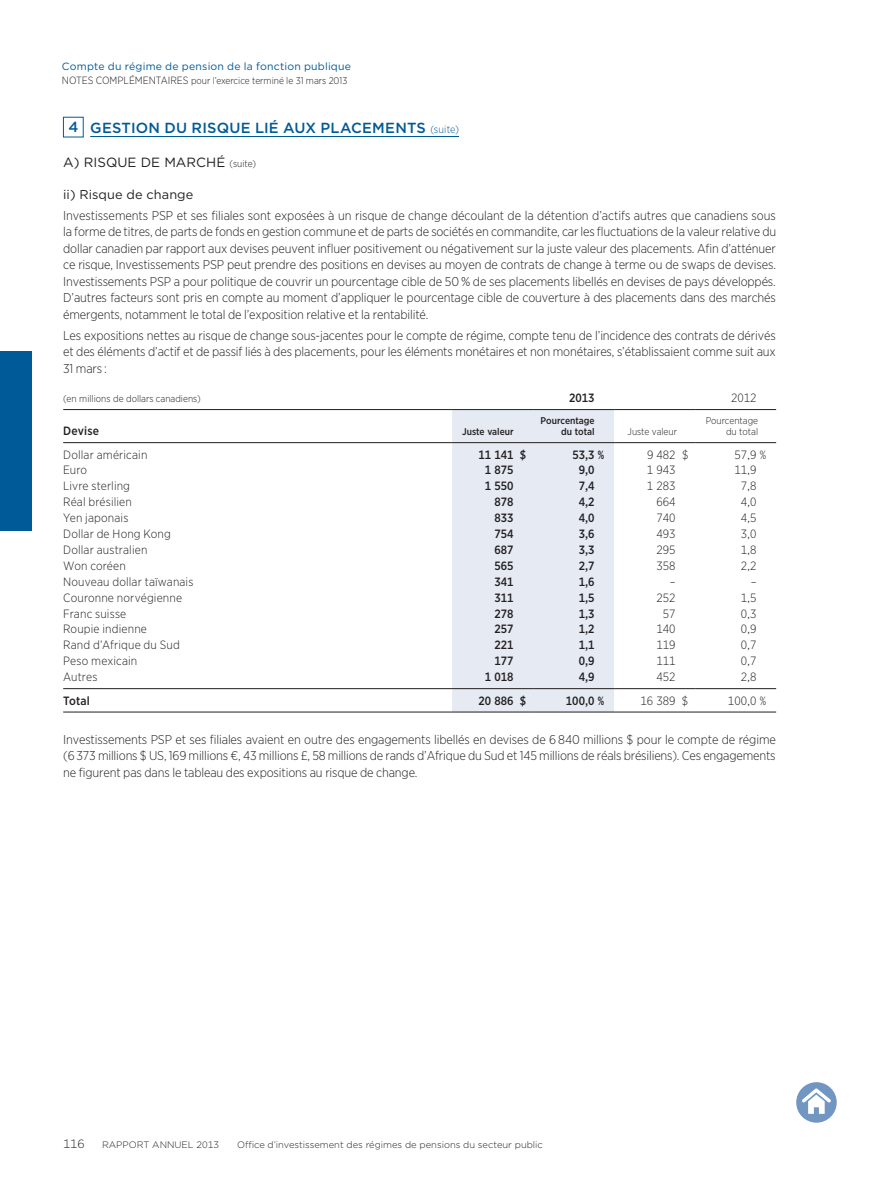
<style>
.page{position:relative;width:875px;height:1188px;background:#fff}
.page>*{position:absolute;margin:0;border:0;box-sizing:border-box;transform-origin:0 0}
.t1{font:500 14.7px "Gotham";letter-spacing:.015em;color:#005a97}
.t2{font:13.35px "Gotham";color:#231f20}
.t3{font:300 12.75px/16.5px "Gotham Narrow";letter-spacing:-.01em;color:#231f20;text-align:justify}
.t4{font:12.75px "Gotham";letter-spacing:.005em;color:#231f20}
.t5{font:300 12px "Gotham Narrow";letter-spacing:.01em;color:#231f20}
.t6{font:500 12px "Gotham Narrow";color:#231f20}
.t7{font:300 12px "Gotham";color:#231f20}
.t8{font:10.5px "Gotham";letter-spacing:.025em;color:#005a97}
.t9{font:300 9.75px/11.2px "Gotham Narrow";color:#231f20;text-align:right}
.t10{font:500 9.75px/11.2px "Gotham Narrow";color:#231f20;text-align:right}
.t11{font:300 9.3px "Gotham";color:#231f20}
.s1{font-size:10.5px}
.s2{font-family:"Gotham Narrow";font-weight:300;font-size:10.5px}
.s3{font-family:"Gotham";font-weight:400;font-size:13.35px}
</style>
<div class="page">
<div style="left:0;top:351px;width:32px;height:180px;background:#005a97"></div>
<hr style="left:90px;top:136px;width:369px;height:1px;background:#005a97">
<div style="left:452px;top:410px;width:162px;height:302px;background:#e5eaf3"></div>
<hr style="left:614px;top:442px;width:81px;height:1px;background:#231f20">
<hr style="left:452px;top:688px;width:81px;height:1px;background:#231f20">
<hr style="left:452px;top:712px;width:81px;height:1px;background:#231f20">
<hr style="left:614px;top:688px;width:81px;height:1px;background:#231f20">
<hr style="left:614px;top:712px;width:81px;height:1px;background:#231f20">
<hr style="left:63px;top:688px;width:389px;height:1px;background:#231f20">
<hr style="left:63px;top:712px;width:389px;height:1px;background:#231f20">
<hr style="left:452px;top:409px;width:81px;height:1px;background:#231f20">
<hr style="left:614px;top:409px;width:81px;height:1px;background:#231f20">
<hr style="left:452px;top:442px;width:81px;height:1px;background:#231f20">
<hr style="left:533px;top:688px;width:81px;height:1px;background:#231f20">
<hr style="left:533px;top:712px;width:81px;height:1px;background:#231f20">
<hr style="left:533px;top:409px;width:81px;height:1px;background:#231f20">
<hr style="left:533px;top:442px;width:81px;height:1px;background:#231f20">
<hr style="left:63px;top:409px;width:389px;height:1px;background:#231f20">
<hr style="left:695px;top:409px;width:81px;height:1px;background:#231f20">
<hr style="left:63px;top:442px;width:389px;height:1px;background:#231f20">
<hr style="left:695px;top:442px;width:81px;height:1px;background:#231f20">
<hr style="left:695px;top:688px;width:81px;height:1px;background:#231f20">
<hr style="left:695px;top:712px;width:81px;height:1px;background:#231f20">
<div style="left:796px;top:1082px;width:41px;height:41px;background:#7296c2;border-radius:50%"></div>
<svg style="left:802px;top:1088px;width:29px;height:26px"></svg>
<p class="t8" style="left:62px;top:60px;width:291px">Compte du régime de pension de la fonction publique</p>
<p class="t9" style="left:62px;top:75px;width:287px"><span class="s1">Notes complémentaires</span> pour l’exercice terminé le 31 mars 2013</p>
<p class="t1" style="left:68px;top:118px;width:392px">4 GESTION DU RISQUE LIÉ AUX PLACEMENTS <span class="s2">(suite)</span></p>
<p class="t2" style="left:63px;top:154px;width:40px">A) Risque</p>
<p class="t2" style="left:141px;top:154px;width:46px">de marc</p>
<p class="t9" style="left:206px;top:158px;width:51px"><span class="s3">hé</span> (suite)</p>
<p class="t4" style="left:63px;top:186px;width:132px">ii) Risque de change</p>
<p class="t3" style="left:63px;top:207px;width:714px">Investissements PSP et ses filiales sont exposées à un risque de change découlant de la détention d’actifs autres que canadiens sous la forme de titres, de parts de fonds en gestion commune et de parts de sociétés en commandite, car les fluctuations de la valeur relative du dollar canadien par rapport aux devises peuvent influer positivement ou négativement sur la juste valeur des placements. Afin d’atténuer ce risque, Investissements PSP peut prendre des positions en devises au moyen de contrats de change à terme ou de swaps de devises.<br>Investissements PSP a pour politique de couvrir un pourcentage cible de 50 % de ses placements libellés en devises de pays développés.<br>D’autres facteurs sont pris en compte au moment d’appliquer le pourcentage cible de couverture à des placements dans des marchés émergents, notamment le total de l’exposition relative et la rentabilité.</p>
<p class="t3" style="left:63px;top:327px;width:714px">Les expositions nettes au risque de change sous-jacentes pour le compte de régime, compte tenu de l’incidence des contrats de dérivés et des éléments d’actif et de passif liés à des placements, pour les éléments monétaires et non monétaires, s’établissaient comme suit aux 31 mars :</p>
<p class="t9" style="left:63px;top:393px;width:139px">(en millions de dollars canadiens)</p>
<p class="t6" style="left:569px;top:390px;width:27px">2013</p>
<p class="t5" style="left:731px;top:391px;width:27px">2012</p>
<p class="t6" style="left:63px;top:423px;width:37px">Devise</p>
<p class="t10" style="left:462px;top:426px;width:53px">Juste valeur</p>
<p class="t10" style="left:540px;top:415px;width:55px">Pourcentage du total</p>
<p class="t9" style="left:627px;top:426px;width:51px">Juste valeur</p>
<p class="t9" style="left:706px;top:415px;width:54px">Pourcentage du total</p>
<p class="t5" style="left:63px;top:447px;width:86px">Dollar américain</p>
<p class="t6" style="left:479px;top:447px;width:49px">11 141 $</p>
<p class="t6" style="left:572px;top:447px;width:33px">53,3 %</p>
<p class="t5" style="left:647px;top:447px;width:43px">9 482 $</p>
<p class="t5" style="left:734px;top:447px;width:33px">57,9 %</p>
<p class="t5" style="left:63px;top:463px;width:25px">Euro</p>
<p class="t6" style="left:485px;top:463px;width:30px">1 875</p>
<p class="t6" style="left:579px;top:463px;width:17px">9,0</p>
<p class="t5" style="left:647px;top:463px;width:30px">1 943</p>
<p class="t5" style="left:734px;top:463px;width:24px">11,9</p>
<p class="t5" style="left:63px;top:479px;width:68px">Livre sterling</p>
<p class="t6" style="left:485px;top:479px;width:30px">1 550</p>
<p class="t6" style="left:579px;top:479px;width:17px">7,4</p>
<p class="t5" style="left:647px;top:479px;width:30px">1 283</p>
<p class="t5" style="left:741px;top:479px;width:17px">7,8</p>
<p class="t5" style="left:63px;top:495px;width:70px">Réal brésilien</p>
<p class="t6" style="left:494px;top:494px;width:21px">878</p>
<p class="t6" style="left:579px;top:494px;width:17px">4,2</p>
<p class="t5" style="left:656px;top:495px;width:21px">664</p>
<p class="t5" style="left:741px;top:495px;width:17px">4,0</p>
<p class="t5" style="left:63px;top:511px;width:67px">Yen japonais</p>
<p class="t6" style="left:494px;top:510px;width:21px">833</p>
<p class="t6" style="left:579px;top:510px;width:17px">4,0</p>
<p class="t5" style="left:656px;top:511px;width:21px">740</p>
<p class="t5" style="left:741px;top:511px;width:17px">4,5</p>
<p class="t5" style="left:63px;top:526px;width:109px">Dollar de Hong Kong</p>
<p class="t6" style="left:494px;top:526px;width:21px">754</p>
<p class="t6" style="left:579px;top:526px;width:17px">3,6</p>
<p class="t5" style="left:656px;top:526px;width:21px">493</p>
<p class="t5" style="left:741px;top:526px;width:17px">3,0</p>
<p class="t5" style="left:63px;top:542px;width:86px">Dollar australien</p>
<p class="t6" style="left:494px;top:542px;width:21px">687</p>
<p class="t6" style="left:579px;top:542px;width:17px">3,3</p>
<p class="t5" style="left:656px;top:542px;width:21px">295</p>
<p class="t5" style="left:741px;top:542px;width:17px">1,8</p>
<p class="t5" style="left:63px;top:558px;width:64px">Won coréen</p>
<p class="t6" style="left:494px;top:558px;width:21px">565</p>
<p class="t6" style="left:579px;top:558px;width:17px">2,7</p>
<p class="t5" style="left:656px;top:558px;width:21px">358</p>
<p class="t5" style="left:741px;top:558px;width:17px">2,2</p>
<p class="t5" style="left:63px;top:574px;width:132px">Nouveau dollar taïwanais</p>
<p class="t6" style="left:494px;top:574px;width:21px">341</p>
<p class="t6" style="left:579px;top:574px;width:17px">1,6</p>
<p class="t5" style="left:670px;top:574px;width:7px">–</p>
<p class="t5" style="left:751px;top:574px;width:7px">–</p>
<p class="t5" style="left:63px;top:590px;width:120px">Couronne norvégienne</p>
<p class="t6" style="left:494px;top:590px;width:21px">311</p>
<p class="t6" style="left:579px;top:590px;width:17px">1,5</p>
<p class="t5" style="left:656px;top:590px;width:21px">252</p>
<p class="t5" style="left:741px;top:590px;width:17px">1,5</p>
<p class="t5" style="left:63px;top:606px;width:65px">Franc suisse</p>
<p class="t6" style="left:494px;top:606px;width:21px">278</p>
<p class="t6" style="left:579px;top:606px;width:17px">1,3</p>
<p class="t5" style="left:663px;top:606px;width:14px">57</p>
<p class="t5" style="left:741px;top:606px;width:17px">0,3</p>
<p class="t5" style="left:63px;top:622px;width:85px">Roupie indienne</p>
<p class="t6" style="left:494px;top:622px;width:21px">257</p>
<p class="t6" style="left:579px;top:622px;width:17px">1,2</p>
<p class="t5" style="left:656px;top:622px;width:21px">140</p>
<p class="t5" style="left:741px;top:622px;width:17px">0,9</p>
<p class="t5" style="left:63px;top:638px;width:118px">Rand d’Afrique du Sud</p>
<p class="t6" style="left:494px;top:638px;width:21px">221</p>
<p class="t6" style="left:579px;top:638px;width:17px">1,1</p>
<p class="t5" style="left:656px;top:638px;width:21px">119</p>
<p class="t5" style="left:741px;top:638px;width:17px">0,7</p>
<p class="t5" style="left:63px;top:654px;width:76px">Peso mexicain</p>
<p class="t6" style="left:494px;top:653px;width:21px">177</p>
<p class="t6" style="left:579px;top:653px;width:17px">0,9</p>
<p class="t5" style="left:656px;top:654px;width:21px">111</p>
<p class="t5" style="left:741px;top:654px;width:17px">0,7</p>
<p class="t5" style="left:63px;top:670px;width:36px">Autres</p>
<p class="t6" style="left:485px;top:669px;width:30px">1 018</p>
<p class="t6" style="left:579px;top:669px;width:17px">4,9</p>
<p class="t5" style="left:656px;top:670px;width:21px">452</p>
<p class="t5" style="left:741px;top:670px;width:17px">2,8</p>
<p class="t6" style="left:63px;top:693px;width:28px">Total</p>
<p class="t6" style="left:478px;top:693px;width:49px">20 886 $</p>
<p class="t6" style="left:566px;top:693px;width:40px">100,0 %</p>
<p class="t5" style="left:640px;top:693px;width:49px">16 389 $</p>
<p class="t5" style="left:728px;top:693px;width:40px">100,0 %</p>
<p class="t3" style="left:63px;top:731px;width:714px">Investissements PSP et ses filiales avaient en outre des engagements libellés en devises de 6 840 millions $ pour le compte de régime (6 373 millions $ US, 169 millions €, 43 millions £, 58 millions de rands d’Afrique du Sud et 145 millions de réals brésiliens). Ces engagements ne figurent pas dans le tableau des expositions au risque de change.</p>
<p class="t7" style="left:63px;top:1136px;width:23px">116</p>
<p class="t11" style="left:102px;top:1138px;width:118px">Rapport AnnuEl 2013</p>
<p class="t11" style="left:237px;top:1138px;width:307px">Office d’investissement des régimes de pensions du secteur public</p>
</div>
